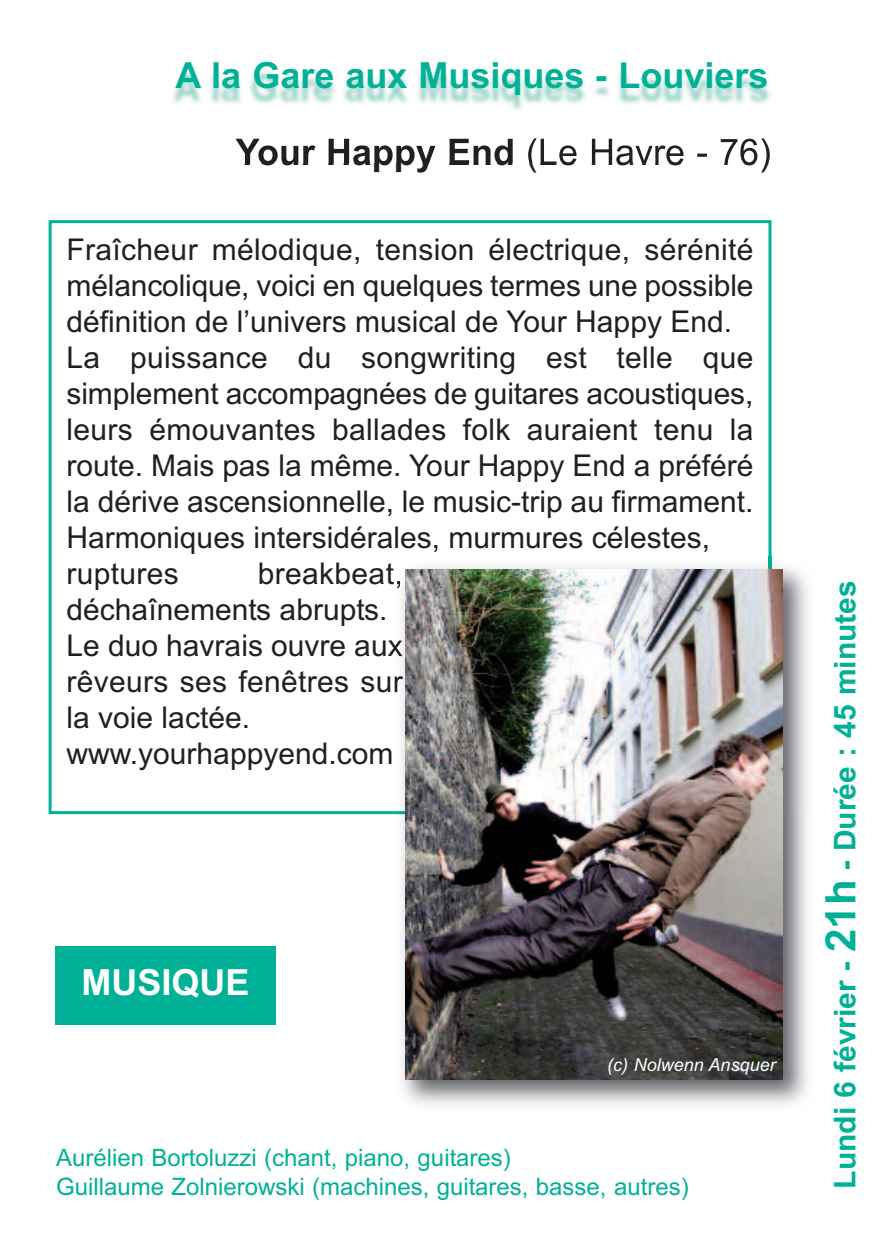
<style>
.page{position:relative;width:893px;height:1259px;background:#fff}
.page>*{position:absolute;margin:0;border:0;box-sizing:border-box;transform-origin:0 0}
.t1{font:700 36px "Arial";color:#00b197}
.t2{font:700 36px "Arial";color:#231f20}
.t3{font:700 36px "Arial";color:#fff}
.t4{font:30px/36px "Arial";color:#231f20}
.t5{font:700 30px "Arial";color:#00b197}
.t6{font:24px/28.8px "Arial";color:#00b197}
.t7{font:italic 18px "Arial";color:#fff}
.s1{font-weight:400}
.s2{font-size:42px}
</style>
<div class="page">
<div style="left:55px;top:946px;width:221px;height:79px;background:#00b197"></div>
<img style="left:173px;top:71px;width:597px;height:69px">
<img style="left:236px;top:139px;width:277px;height:24px">
<img style="left:528px;top:138px;width:242px;height:25px">
<img style="left:392px;top:557px;width:416px;height:548px">
<img style="left:406px;top:570px;width:376px;height:509px">
<p class="t1" style="left:176px;top:55px;width:594px">A la Gare aux Musiques - Louviers</p>
<p class="t2" style="left:236px;top:131px;width:537px">Your Happy End <span class="s1">(Le Havre - 76)</span></p>
<p class="t4" style="left:67px;top:232px;width:688px">Fraîcheur mélodique, tension électrique, sérénité mélancolique, voici en quelques termes une possible définition de l’univers musical de Your Happy End.<br>La puissance du songwriting est telle que simplement accompagnées de guitares acoustiques, leurs émouvantes ballades folk auraient tenu la route. Mais pas la même. Your Happy End a préféré la dérive ascensionnelle, le music-trip au firmament.<br>Harmoniques intersidérales, murmures célestes, ruptures</p>
<p class="t4" style="left:67px;top:556px;width:338px;text-indent:191px">breakbeat, déchaînements abrupts.<br>Le duo havrais ouvre aux rêveurs ses fenêtres sur la voie lactée. www.yourhappyend.com</p>
<p class="t3" style="left:81px;top:961px;width:170px">MUSIQUE</p>
<p class="t7" style="left:607px;top:1054px;width:170px">(c) Nolwenn Ansquer</p>
<p class="t6" style="left:56px;top:1143px;width:634px">Aurélien Bortoluzzi (chant, piano, guitares)<br>Guillaume Zolnierowski (machines, guitares, basse, autres)</p>
<p class="t5" style="left:828px;top:1188px;width:610px;rotate:-90deg">Lundi 6 février - <span class="s2">21h</span> - Durée : 45 minutes</p>
</div>
